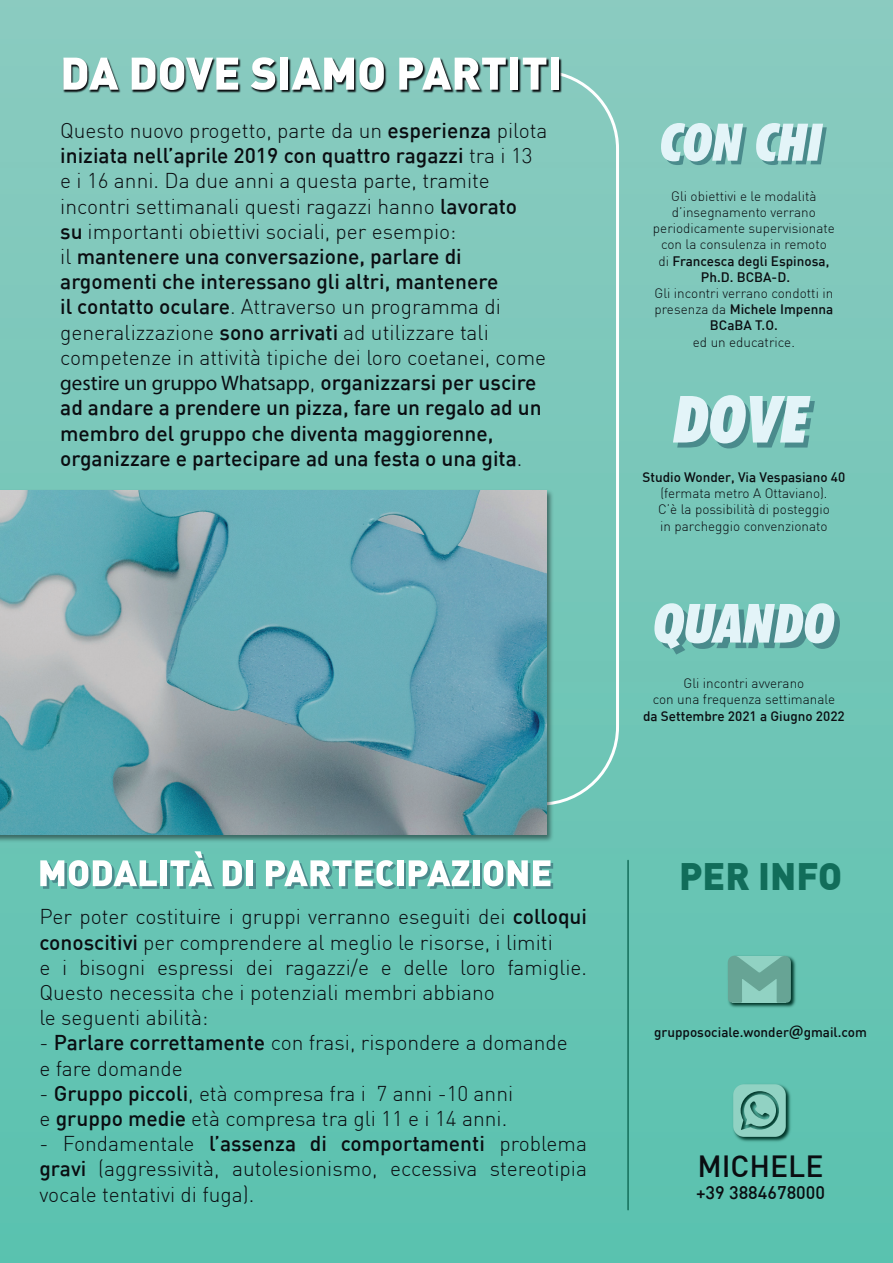
<style>
.page{position:relative;width:893px;height:1263px;background:#fff}
.page>*{position:absolute;margin:0;border:0;box-sizing:border-box;transform-origin:0 0}
.t1{font:37.5px "DIN Black Alternate";color:#116d5a}
.t2{font:500 30px "DIN";color:#0a0d11}
.t3{font:300 21px/25.2px "DIN";color:#0a0d11}
.t4{font:500 21px/25.2px "DIN";color:#0a0d11}
.t5{font:21px "Myriad Pro";color:#0a0d11}
.t6{font:500 18px "DIN";color:#0a0d11}
.t7{font:300 13.5px/16.2px "DIN";color:#0a0d11;text-align:center}
.t8{font:500 13.5px "DIN";color:#0a0d11}
.s1{font-weight:500}
.s2{font-family:"DIN";font-weight:300}
.s3{font-family:"DIN";font-weight:500}
.s4{font-weight:300}
.s5{font-family:"Myriad Pro";font-weight:600;font-size:19.5px}
</style>
<div class="page">
<div style="left:0;top:0;width:893px;height:1263px;background:linear-gradient(to bottom,#8bcbc0,#5ac2af)"></div>
<div style="left:305px;top:69px;width:315px;height:738px;background:#80c8bc"></div>
<img style="left:0;top:440px;width:604px;height:452px">
<img style="left:0;top:490px;width:546px;height:344px">
<div style="left:10px;top:5px;width:604px;height:141px;background:#87cabf"></div>
<div style="left:681px;top:1059px;width:161px;height:134px;background:#5ec2b1"></div>
<div style="left:676px;top:904px;width:171px;height:155px;background:#65c4b3"></div>
<svg style="left:63px;top:58px;width:55px;height:32px"></svg>
<svg style="left:132px;top:57px;width:106px;height:33px"></svg>
<svg style="left:251px;top:57px;width:24px;height:33px"></svg>
<div style="left:280px;top:58px;width:8px;height:32px;background:#fff"></div>
<svg style="left:291px;top:57px;width:93px;height:33px"></svg>
<svg style="left:399px;top:58px;width:107px;height:32px"></svg>
<div style="left:510px;top:58px;width:8px;height:32px;background:#fff"></div>
<svg style="left:523px;top:58px;width:23px;height:32px"></svg>
<div style="left:551px;top:58px;width:8px;height:32px;background:#fff"></div>
<svg style="left:661px;top:123px;width:86px;height:42px;background:#aed4d4"></svg>
<svg style="left:756px;top:123px;width:71px;height:42px;background:#add3d3"></svg>
<svg style="left:673px;top:395px;width:142px;height:53px;background:#acd4d3"></svg>
<svg style="left:654px;top:603px;width:186px;height:51px;background:#a3d0ce"></svg>
<div style="left:163px;top:863px;width:6px;height:26px;background:#4a8b8c"></div>
<div style="left:249px;top:863px;width:6px;height:26px;background:#4a8b8c"></div>
<svg style="left:400px;top:863px;width:6px;height:26px"></svg>
<svg style="left:476px;top:863px;width:6px;height:26px"></svg>
<svg style="left:40px;top:860px;width:119px;height:29px"></svg>
<div style="left:160px;top:860px;width:7px;height:26px;background:#fff"></div>
<svg style="left:171px;top:851px;width:44px;height:38px"></svg>
<svg style="left:223px;top:860px;width:22px;height:29px"></svg>
<div style="left:246px;top:860px;width:7px;height:26px;background:#fff"></div>
<svg style="left:266px;top:860px;width:130px;height:29px"></svg>
<div style="left:397px;top:860px;width:6px;height:26px;background:#fff"></div>
<svg style="left:409px;top:860px;width:63px;height:29px"></svg>
<div style="left:473px;top:860px;width:6px;height:26px;background:#fff"></div>
<svg style="left:484px;top:860px;width:69px;height:29px"></svg>
<hr style="left:627px;top:860px;width:2px;height:350px;background:#136e5a">
<svg style="left:733px;top:1084px;width:53px;height:53px;background:#78bbac"></svg>
<svg style="left:728px;top:954px;width:63px;height:49px;background:#74b3a4"></svg>
<p class="t3" style="left:60px;top:118px;width:489px">Questo nuovo progetto, parte da un <span class="s1">esperienza</span> pilota <span class="s1">iniziata nell’aprile 2019 con quattro ragazzi</span> tra i 13 e i 16 anni. Da due anni a questa parte, tramite incontri settimanali questi ragazzi hanno <span class="s1">lavorato<br>su</span> importanti obiettivi sociali, per esempio:<br>il <span class="s1">mantenere una conversazione, parlare di argomenti che interessano gli altri, mantenere<br>il contatto oculare</span>. Attraverso un programma di generalizzazione <span class="s1">sono arrivati</span> ad utilizzare tali competenze in attività tipiche dei loro coetanei, come</p>
<p class="t5" style="left:60px;top:370px;width:478px">gestire un gruppo Whatsapp<span class="s2">,</span> <span class="s3">organizzarsi per uscire</span></p>
<p class="t4" style="left:60px;top:394px;width:483px">ad andare a prendere un pizza, fare un regalo ad un membro del gruppo che diventa maggiorenne, organizzare e partecipare ad una festa o una gita<span class="s4">.</span></p>
<p class="t7" style="left:653px;top:188px;width:183px">Gli obiettivi e le modalità d’insegnamento verrano periodicamente supervisionate con la consulenza in remoto<br>di <span class="s1">Francesca degli Espinosa,<br>Ph.D. BCBA-D.</span></p>
<p class="t7" style="left:654px;top:285px;width:180px">Gli incontri verrano condotti in presenza da <span class="s1">Michele Impenna<br>BCaBA T.O.</span></p>
<p class="t7" style="left:693px;top:333px;width:104px">ed un educatrice.</p>
<p class="t8" style="left:642px;top:468px;width:204px">Studio Wonder, Via Vespasiano 40</p>
<p class="t7" style="left:658px;top:485px;width:173px;text-align:left">(fermata metro A Ottaviano).<br>C’è la possibilità di posteggio in parcheggio convenzionato</p>
<p class="t3" style="left:39px;top:904px;width:549px">Per poter costituire i gruppi verranno eseguiti dei <span class="s1">colloqui conoscitivi</span> per comprendere al meglio le risorse, i limiti<br>e i bisogni espressi dei ragazzi/e e delle loro famiglie.<br>Questo necessita che i potenziali membri abbiano<br>le seguenti abilità:</p>
<p class="t3" style="left:39px;top:1030px;width:530px">- <span class="s1">Parlare correttamente</span> con frasi, rispondere a domande e fare domande</p>
<p class="t3" style="left:39px;top:1080px;width:475px">- <span class="s1">Gruppo piccoli</span>, età compresa fra i 7 anni -10 anni e <span class="s1">gruppo medie</span> età compresa tra gli 11 e i 14 anni.</p>
<p class="t3" style="left:39px;top:1131px;width:549px;text-align:justify">- Fondamentale <span class="s1">l’assenza di comportamenti</span> problema <span class="s1">gravi</span> (aggressività, autolesionismo, eccessiva stereotipia vocale tentativi di fuga).</p>
<p class="t7" style="left:653px;top:675px;width:184px">Gli incontri avverano<br>con una frequenza settimanale</p>
<p class="t8" style="left:643px;top:707px;width:203px">da Settembre 2021 a Giugno 2022</p>
<h1 class="t1" style="left:679px;top:851px;width:164px">PER INFO</h1>
<p class="t8" style="left:654px;top:1023px;width:214px">grupposociale.wonder<span class="s5">@</span>gmail.com</p>
<h2 class="t2" style="left:697px;top:1147px;width:128px">MICHELE</h2>
<p class="t6" style="left:696px;top:1181px;width:131px">+39 3884678000</p>
</div>
